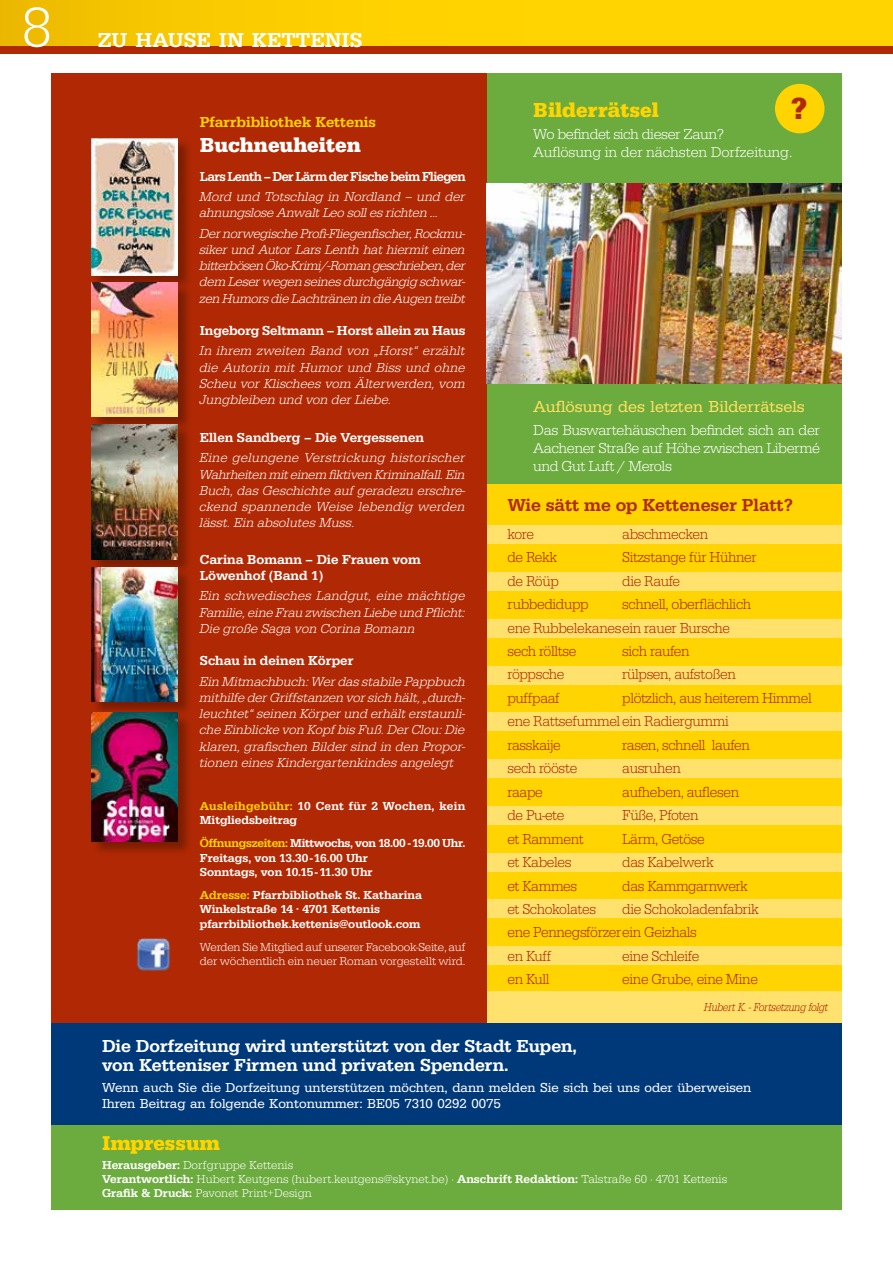
<style>
.page{position:relative;width:893px;height:1263px;background:#fff}
.page>*{position:absolute;margin:0;border:0;box-sizing:border-box;transform-origin:0 0}
.t1{font:58.5px "URW Egyptienne T Ligh";color:#fff}
.t2{font:700 31.5px "URW Egyptienne T";color:#b02904}
.t3{font:500 21px "URW Egyptienne T";color:#fff}
.t4{font:700 21px "URW Egyptienne T";color:#fff}
.t5{font:700 21px "URW Egyptienne T";color:#ffd400}
.t6{font:700 20.7px "URW Egyptienne T";color:#ffd400}
.t7{font:500 18px/19.5px "URW Egyptienne T";color:#fff}
.t8{font:500 18px "URW Egyptienne T";color:#b02904}
.t9{font:16.5px "URW Egyptienne T";color:#ffe062}
.t10{font:15px/23.4px "URW Egyptienne T Ligh";letter-spacing:-.025em;color:#b02904;scale:.96 1}
.t11{font:15px/18px "URW Egyptienne T Ligh";letter-spacing:-.03em;color:#fff;text-align:justify}
.t12{font:15px/18px "URW Egyptienne T Ligh";letter-spacing:-.01em;color:#fff}
.t13{font:500 15px "URW Egyptienne T";color:#ffd400}
.t14{font:13.5px/16.2px "URW Egyptienne T Ligh Obli";color:#fff;text-align:justify}
.t15{font:13.5px/16.2px "URW Egyptienne T";color:#fff}
.t16{font:500 13.5px/16.2px "URW Egyptienne T";letter-spacing:-.005em;color:#fff}
.t17{font:13.5px/16.2px "URW Egyptienne T Ligh Obli";letter-spacing:-.02em;color:#fff}
.t18{font:500 13.5px "URW Egyptienne T";letter-spacing:-.04em;color:#fff;scale:.96 1}
.t19{font:12px/14.4px "URW Egyptienne T Ligh";letter-spacing:-.005em;color:#fff}
.t20{font:500 12px/14.4px "URW Egyptienne T";color:#fff}
.t21{font:500 12px/14.4px "URW Egyptienne T";letter-spacing:-.025em;color:#fff}
.t22{font:500 12px/14.4px "URW Egyptienne T";letter-spacing:.025em;color:#fff}
.t23{font:12px "URW Egyptienne T Ligh Extr Narr Obli";letter-spacing:-.025em;color:#b02904;scale:.96 1}
.s1{color:#ffd400}
.s2{font-family:"URW Egyptienne T";font-weight:500}
</style>
<div class="page">
<div style="left:0;top:0;width:893px;height:47px;background:linear-gradient(to right,#f4c200,#ffda00)"></div>
<div style="left:0;top:47px;width:893px;height:7px;background:#b02904"></div>
<div style="left:51px;top:74px;width:436px;height:958px;background:#b02904"></div>
<div style="left:51px;top:1120px;width:790px;height:90px;background:#6cab3e"></div>
<div style="left:487px;top:484px;width:354px;height:552px;background:#ffd400"></div>
<div style="left:487px;top:946px;width:354px;height:19px;background:#ffe26d"></div>
<div style="left:487px;top:992px;width:354px;height:44px;background:#ffe26d"></div>
<div style="left:487px;top:526px;width:354px;height:18px;background:#ffe26d"></div>
<div style="left:487px;top:572px;width:354px;height:19px;background:#ffe26d"></div>
<div style="left:487px;top:619px;width:354px;height:19px;background:#ffe26d"></div>
<div style="left:487px;top:666px;width:354px;height:19px;background:#ffe26d"></div>
<div style="left:487px;top:712px;width:354px;height:19px;background:#ffe26d"></div>
<div style="left:487px;top:759px;width:354px;height:19px;background:#ffe26d"></div>
<div style="left:487px;top:806px;width:354px;height:19px;background:#ffe26d"></div>
<div style="left:487px;top:853px;width:354px;height:18px;background:#ffe26d"></div>
<div style="left:487px;top:899px;width:354px;height:19px;background:#ffe26d"></div>
<div style="left:487px;top:74px;width:354px;height:109px;background:#6cab3e"></div>
<div style="left:51px;top:1023px;width:790px;height:101px;background:#00397a"></div>
<div style="left:487px;top:384px;width:354px;height:100px;background:#6cab3e"></div>
<div style="left:92px;top:138px;width:100px;height:152px;background:#000;opacity:.3"></div>
<img style="left:92px;top:138px;width:86px;height:138px">
<div style="left:92px;top:282px;width:100px;height:149px;background:#000;opacity:.3"></div>
<img style="left:92px;top:282px;width:86px;height:135px">
<div style="left:92px;top:424px;width:100px;height:151px;background:#000;opacity:.3"></div>
<img style="left:92px;top:424px;width:86px;height:136px">
<div style="left:92px;top:567px;width:100px;height:149px;background:#000;opacity:.3"></div>
<img style="left:92px;top:567px;width:86px;height:135px">
<div style="left:91px;top:712px;width:101px;height:144px;background:#000;opacity:.3"></div>
<img style="left:92px;top:712px;width:86px;height:130px">
<div style="left:775px;top:84px;width:49px;height:49px;background:#ffd400;border-radius:50%"></div>
<img style="left:487px;top:183px;width:354px;height:201px">
<img style="left:137px;top:938px;width:33px;height:33px">
<h1 class="t1" style="left:21px;top:-6px;width:33px">8</h1>
<h3 class="t3" style="left:98px;top:27px;width:266px">ZU HAUSE IN KETTENIS</h3>
<p class="t13" style="left:200px;top:113px;width:178px">Pfarrbibliothek Kettenis</p>
<h3 class="t4" style="left:200px;top:132px;width:162px">Buchneuheiten</h3>
<p class="t18" style="left:200px;top:168px;width:278px">Lars Lenth – Der Lärm der Fische beim Fliegen</p>
<p class="t17" style="left:200px;top:188px;width:267px">Mord und Totschlag in Nordland – und der ahnungslose Anwalt Leo soll es richten ...</p>
<p class="t14" style="left:200px;top:225px;width:267px">Der norwegische Profi-Fliegenfischer, Rockmu&shy;siker und Autor Lars Lenth hat hiermit einen bitterbösen Öko-Krimi/-Roman geschrieben, der dem Leser wegen seines durchgängig schwar&shy;zen Humors die Lachtränen in die Augen treibt</p>
<p class="t16" style="left:200px;top:322px;width:267px">Ingeborg Seltmann – Horst allein zu Haus</p>
<p class="t14" style="left:200px;top:343px;width:267px">In ihrem zweiten Band von „Horst“ erzählt die Autorin mit Humor und Biss und ohne Scheu vor Klischees vom Älterwerden, vom Jungbleiben und von der Liebe.</p>
<p class="t16" style="left:200px;top:429px;width:226px">Ellen Sandberg – Die Vergessenen</p>
<p class="t14" style="left:200px;top:450px;width:267px">Eine gelungene Verstrickung historischer Wahrheiten mit einem fiktiven Kriminalfall. Ein Buch, das Geschichte auf geradezu erschre&shy;ckend spannende Weise lebendig werden lässt. Ein absolutes Muss.</p>
<p class="t16" style="left:200px;top:551px;width:222px">Carina Bomann – Die Frauen vom<br>Löwenhof (Band 1)</p>
<p class="t14" style="left:200px;top:588px;width:267px">Ein schwedisches Landgut, eine mächtige Familie, eine Frau zwischen Liebe und Pflicht:<br>Die große Saga von Corina Bomann</p>
<p class="t16" style="left:200px;top:653px;width:155px">Schau in deinen Körper</p>
<p class="t14" style="left:200px;top:673px;width:268px">Ein Mitmachbuch: Wer das stabile Pappbuch mithilfe der Griffstanzen vor sich hält, „durch&shy;leuchtet“ seinen Körper und erhält erstaunli&shy;che Einblicke von Kopf bis Fuß. Der Clou: Die klaren, grafischen Bilder sind in den Propor&shy;tionen eines Kindergartenkindes angelegt</p>
<p class="t22" style="left:200px;top:799px;width:267px"><span class="s1">Ausleihgebühr:</span> 10 Cent für 2 Wochen, kein<br>Mitgliedsbeitrag</p>
<p class="t21" style="left:200px;top:836px;width:267px"><span class="s1">Öffnungszeiten:</span> Mittwochs, von 18.00 - 19.00 Uhr.<br>Freitags, von 13.30-16.00 Uhr<br>Sonntags, von 10.15-11.30 Uhr</p>
<p class="t20" style="left:200px;top:888px;width:224px"><span class="s1">Adresse:</span> Pfarrbibliothek St. Katharina<br>Winkelstraße 14 · 4701 Kettenis pfarrbibliothek.kettenis@outlook.com</p>
<p class="t19" style="left:200px;top:939px;width:267px">Werden Sie Mitglied auf unserer Facebook-Seite, auf der wöchentlich ein neuer Roman vorgestellt wird.</p>
<h2 class="t2" style="left:791px;top:90px;width:18px">?</h2>
<h3 class="t5" style="left:533px;top:98px;width:127px">Bilderrätsel</h3>
<p class="t12" style="left:533px;top:125px;width:260px">Wo befindet sich dieser Zaun?<br>Auflösung in der nächsten Dorfzeitung.</p>
<p class="t9" style="left:533px;top:398px;width:273px">Auflösung des letzten Bilderrätsels</p>
<p class="t11" style="left:533px;top:421px;width:288px">Das Buswartehäuschen befindet sich an der Aachener Straße auf Höhe zwischen Libermé und Gut Luft / Merols</p>
<h3 class="t8" style="left:508px;top:494px;width:287px">Wie sätt me op Ketteneser Platt?</h3>
<p class="t10" style="left:507px;top:522px;width:29px">kore</p>
<p class="t10" style="left:622px;top:522px;width:91px">abschmecken</p>
<p class="t10" style="left:507px;top:545px;width:54px">de Rekk</p>
<p class="t10" style="left:622px;top:545px;width:142px">Sitzstange für Hühner</p>
<p class="t10" style="left:507px;top:569px;width:55px">de Röüp</p>
<p class="t10" style="left:622px;top:569px;width:62px">die Raufe</p>
<p class="t10" style="left:507px;top:592px;width:86px">rubbedidupp</p>
<p class="t10" style="left:507px;top:592px;width:255px;text-indent:115px">schnell, oberflächlich ene Rubbelekanesein rauer Bursche sech rölltse</p>
<p class="t10" style="left:622px;top:639px;width:72px">sich raufen</p>
<p class="t10" style="left:507px;top:663px;width:61px">röppsche</p>
<p class="t10" style="left:622px;top:663px;width:120px">rülpsen, aufstoßen</p>
<p class="t10" style="left:507px;top:686px;width:56px">puffpaaf</p>
<p class="t10" style="left:507px;top:686px;width:319px;text-indent:115px">plötzlich, aus heiterem Himmel ene Rattsefummel ein Radiergummi<br>rasskaije</p>
<p class="t10" style="left:622px;top:733px;width:135px">rasen, schnell laufen</p>
<p class="t10" style="left:507px;top:756px;width:74px">sech rööste</p>
<p class="t10" style="left:622px;top:756px;width:63px">ausruhen</p>
<p class="t10" style="left:507px;top:780px;width:38px">raape</p>
<p class="t10" style="left:622px;top:780px;width:123px">aufheben, auflesen</p>
<p class="t10" style="left:507px;top:803px;width:61px">de Pu-ete</p>
<p class="t10" style="left:622px;top:803px;width:81px">Füße, Pfoten</p>
<p class="t10" style="left:507px;top:827px;width:81px">et Ramment</p>
<p class="t10" style="left:622px;top:827px;width:87px">Lärm, Getöse</p>
<p class="t10" style="left:507px;top:850px;width:68px">et Kabeles</p>
<p class="t10" style="left:622px;top:850px;width:97px">das Kabelwerk</p>
<p class="t10" style="left:507px;top:874px;width:74px">et Kammes</p>
<p class="t10" style="left:622px;top:874px;width:133px">das Kammgarnwerk</p>
<p class="t10" style="left:507px;top:897px;width:94px">et Schokolates</p>
<p class="t10" style="left:507px;top:897px;width:263px;text-indent:115px">die Schokoladenfabrik ene Pennegsförzerein Geizhals<br>en Kuff</p>
<p class="t10" style="left:622px;top:944px;width:82px">eine Schleife</p>
<p class="t10" style="left:507px;top:967px;width:45px">en Kull</p>
<p class="t10" style="left:622px;top:967px;width:143px">eine Grube, eine Mine</p>
<p class="t23" style="left:704px;top:1000px;width:131px">Hubert K. - Fortsetzung folgt</p>
<h3 class="t7" style="left:102px;top:1036px;width:476px">Die Dorfzeitung wird unterstützt von der Stadt Eupen, von Ketteniser Firmen und privaten Spendern.</h3>
<p class="t15" style="left:102px;top:1079px;width:651px">Wenn auch Sie die Dorfzeitung unterstützen möchten, dann melden Sie sich bei uns oder überweisen<br>Ihren Beitrag an folgende Kontonummer: BE05 7310 0292 0075</p>
<h3 class="t6" style="left:102px;top:1131px;width:120px">Impressum</h3>
<p class="t19" style="left:102px;top:1157px;width:627px"><span class="s2">Herausgeber:</span> Dorfgruppe Kettenis<br><span class="s2">Verantwortlich:</span> Hubert Keutgens (hubert.keutgens@skynet.be) · <span class="s2">Anschrift Redaktion:</span> Talstraße 60 · 4701 Kettenis<br><span class="s2">Grafik &amp; Druck:</span> Pavonet Print+Design</p>
</div>
